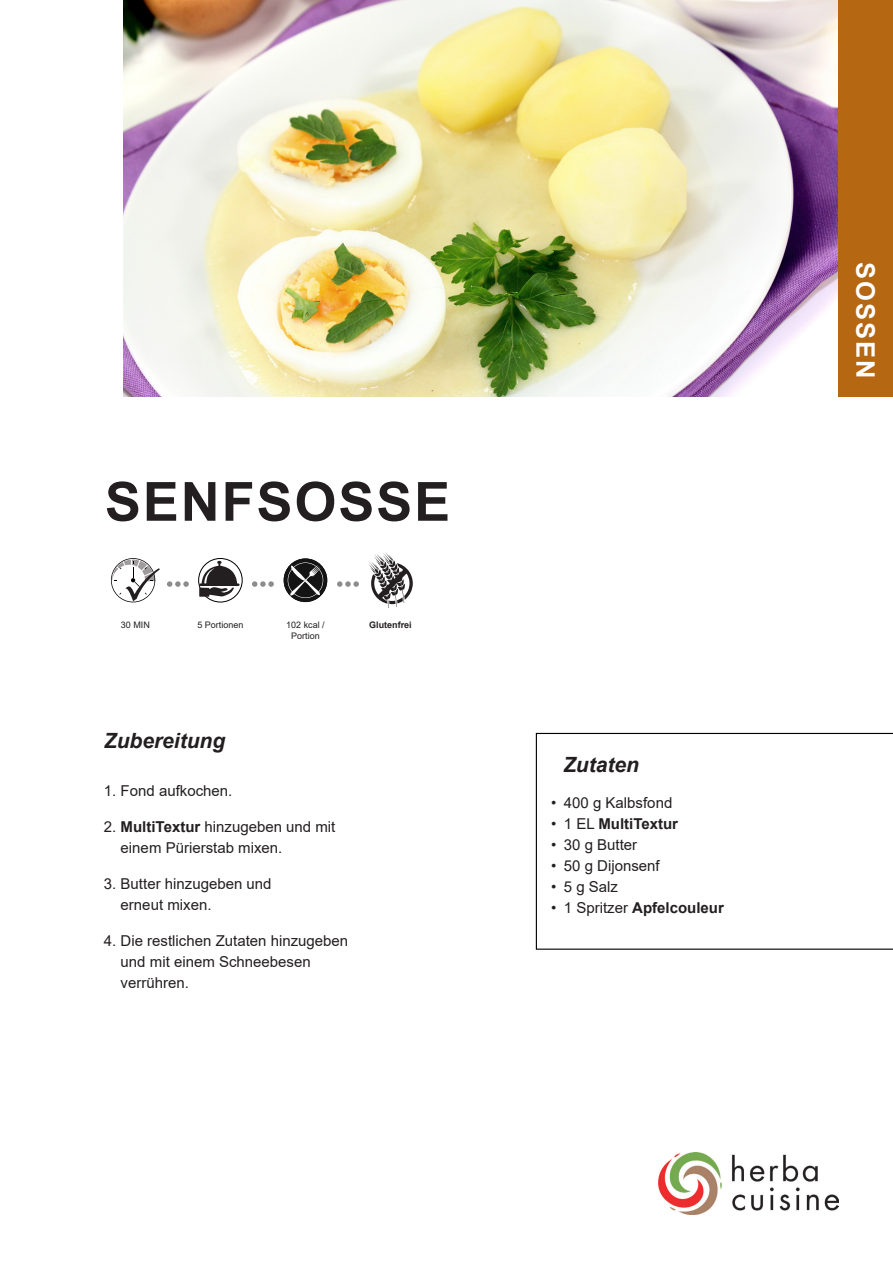
<style>
.page{position:relative;width:893px;height:1263px;background:#fff}
.page>*{position:absolute;margin:0;border:0;box-sizing:border-box;transform-origin:0 0}
.t1{font:700 54px "Arial";letter-spacing:.035em;color:#231f20}
.t2{font:700 25.5px "Arial";letter-spacing:.085em;color:#fff}
.t3{font:italic 700 21px "Arial";color:#231f20}
.t4{font:15px/21px "Arial";color:#231f20}
.t5{font:700 15px "Arial";color:#231f20}
.t6{font:9px/10.8px "Arial";color:#231f20;text-align:center}
.t7{font:700 9px "Arial";color:#231f20}
.s1{font-weight:700}
.s2{font-weight:400}
</style>
<div class="page">
<img style="left:658px;top:1152px;width:181px;height:63px">
<img style="left:123px;top:0;width:715px;height:396px">
<svg style="left:536px;top:733px;width:357px;height:217px"></svg>
<div style="left:838px;top:0;width:55px;height:396px;background:#b66711"></div>
<svg style="left:111px;top:558px;width:49px;height:44px"></svg>
<svg style="left:167px;top:581px;width:22px;height:6px"></svg>
<div style="left:198px;top:558px;width:45px;height:44px;border:1px solid #000;border-radius:50%"></div>
<svg style="left:199px;top:561px;width:41px;height:36px"></svg>
<svg style="left:252px;top:581px;width:22px;height:6px"></svg>
<svg style="left:284px;top:558px;width:43px;height:44px"></svg>
<svg style="left:337px;top:581px;width:22px;height:6px"></svg>
<svg style="left:369px;top:553px;width:44px;height:55px"></svg>
<p class="t1" style="left:105px;top:464px;width:347px">SENFSOSSE</p>
<p class="t6" style="left:121px;top:619px;width:31px">30 MIN</p>
<p class="t6" style="left:197px;top:619px;width:48px">5 Portionen</p>
<p class="t6" style="left:286px;top:619px;width:40px">102 kcal /<br>Portion</p>
<p class="t7" style="left:369px;top:618px;width:44px">Glutenfrei</p>
<p class="t3" style="left:104px;top:727px;width:123px">Zubereitung</p>
<p class="t4" style="left:104px;top:780px;width:130px">1. Fond aufkochen.</p>
<p class="t4" style="left:121px;top:816px;width:216px;text-indent:-17px">2. <span class="s1">MultiTextur</span> hinzugeben und mit einem Pürierstab mixen.</p>
<p class="t4" style="left:121px;top:873px;width:152px;text-indent:-17px">3. Butter hinzugeben und erneut mixen.</p>
<p class="t4" style="left:121px;top:930px;width:229px;text-indent:-17px">4. Die restlichen Zutaten hinzugeben und mit einem Schneebesen verrühren.</p>
<p class="t3" style="left:563px;top:751px;width:77px">Zutaten</p>
<p class="t4" style="left:551px;top:792px;width:123px">• 400 g Kalbsfond</p>
<p class="t5" style="left:551px;top:813px;width:128px"><span class="s2">• 1 EL</span> MultiTextur</p>
<p class="t4" style="left:551px;top:834px;width:88px">• 30 g Butter</p>
<p class="t4" style="left:551px;top:855px;width:110px">• 50 g Dijonsenf</p>
<p class="t4" style="left:551px;top:876px;width:68px">• 5 g Salz</p>
<p class="t5" style="left:551px;top:897px;width:174px"><span class="s2">• 1 Spritzer</span> Apfelcouleur</p>
<p class="t2" style="left:883px;top:262px;width:119px;rotate:90deg">SOSSEN</p>
</div>
